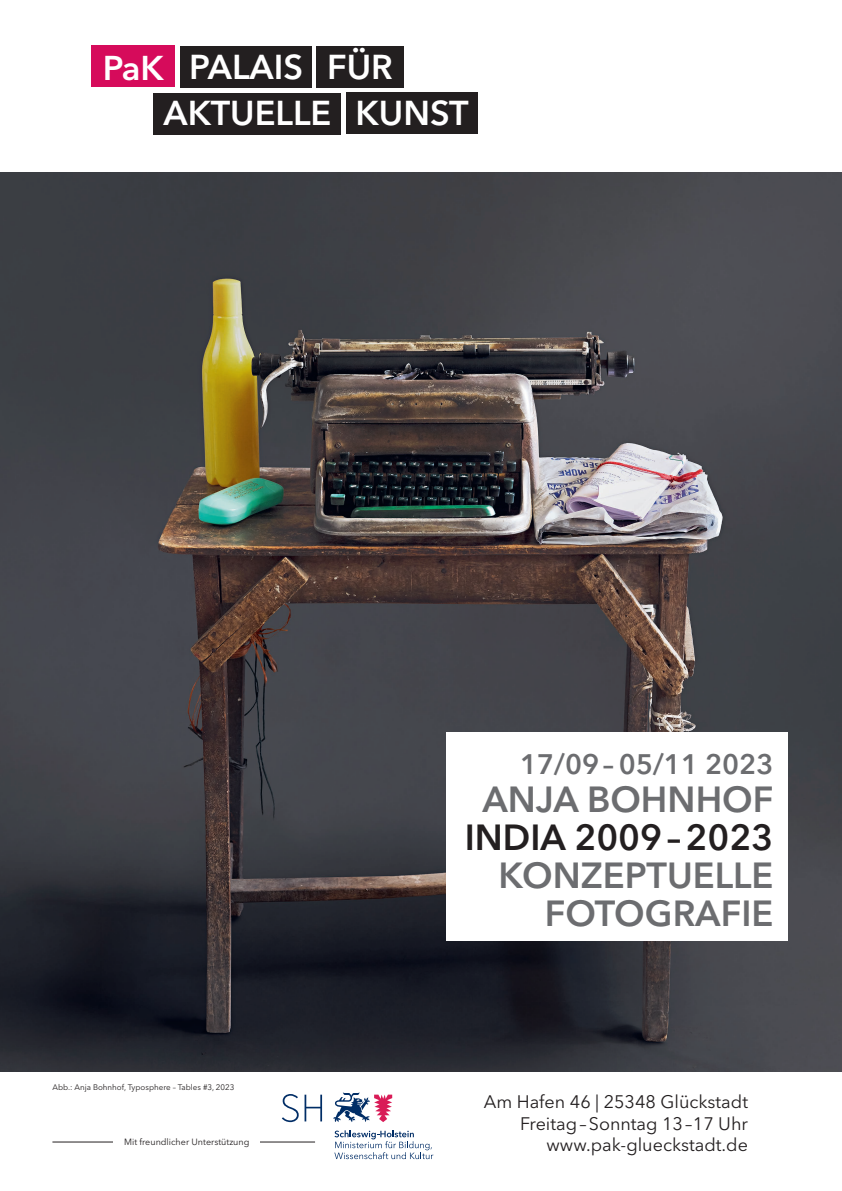
<style>
.page{position:relative;width:842px;height:1191px;background:#fff}
.page>*{position:absolute;margin:0;border:0;box-sizing:border-box;transform-origin:0 0}
.t1{font:600 36px/38px "Avenir Next LT Pro";color:#6c6d70;text-align:right}
.t2{font:600 36px "Avenir Next LT Pro";color:#231f20}
.t3{font:600 34.2px/46.2px "Avenir Next LT Pro";color:#fff}
.t4{font:600 34.1px "Avenir Next LT Pro";color:#fff}
.t5{font:600 28px "Avenir Next LT Pro";color:#6c6d70}
.t6{font:18px/21.6px "Avenir Next LT Pro";color:#231f20;text-align:right}
.t7{font:9px "Avenir Next LT Pro";color:#231f20}
.t8{font:8px "Avenir Next LT Pro";color:#231f20}
</style>
<div class="page">
<img style="left:0;top:172px;width:842px;height:899px">
<svg style="left:282px;top:1094px;width:17px;height:28px"></svg>
<svg style="left:305px;top:1094px;width:17px;height:27px"></svg>
<svg style="left:333px;top:1092px;width:59px;height:30px"></svg>
<svg style="left:334px;top:1130px;width:99px;height:29px"></svg>
<hr style="left:52px;top:1141px;width:263px;height:1px;background:#231f20">
<div style="left:114px;top:1138px;width:146px;height:15px;background:#fff"></div>
<div style="left:446px;top:732px;width:341px;height:208px;background:#fff"></div>
<div style="left:317px;top:46px;width:87px;height:41px;background:#231f20"></div>
<div style="left:91px;top:46px;width:83px;height:41px;background:#d60b5b"></div>
<div style="left:181px;top:46px;width:131px;height:41px;background:#231f20"></div>
<div style="left:346px;top:92px;width:132px;height:41px;background:#231f20"></div>
<div style="left:154px;top:93px;width:187px;height:41px;background:#231f20"></div>
<h2 class="t3" style="left:163px;top:48px;width:307px;text-indent:26px">PALAIS FÜR<br>AKTUELLE KUNST</h2>
<h3 class="t4" style="left:103px;top:56px;width:63px">PaK</h3>
<p class="t8" style="left:52px;top:1083px;width:184px">Abb.: Anja Bohnhof, Typosphere – Tables #3, 2023</p>
<p class="t7" style="left:124px;top:1138px;width:127px">Mit freundlicher Unterstützung</p>
<h3 class="t5" style="left:520px;top:753px;width:255px">17/09 – 05/11 2023</h3>
<h1 class="t1" style="left:482px;top:784px;width:293px">ANJA BOHNHOF</h1>
<h1 class="t2" style="left:465px;top:824px;width:310px">INDIA 2009 – 2023</h1>
<h1 class="t1" style="left:499px;top:860px;width:276px">KONZEPTUELLE<br>FOTOGRAFIE</h1>
<p class="t6" style="left:484px;top:1093px;width:266px">Am Hafen 46 | 25348 Glückstadt<br>Freitag – Sonntag 13 –17 Uhr www.pak-glueckstadt.de</p>
</div>
